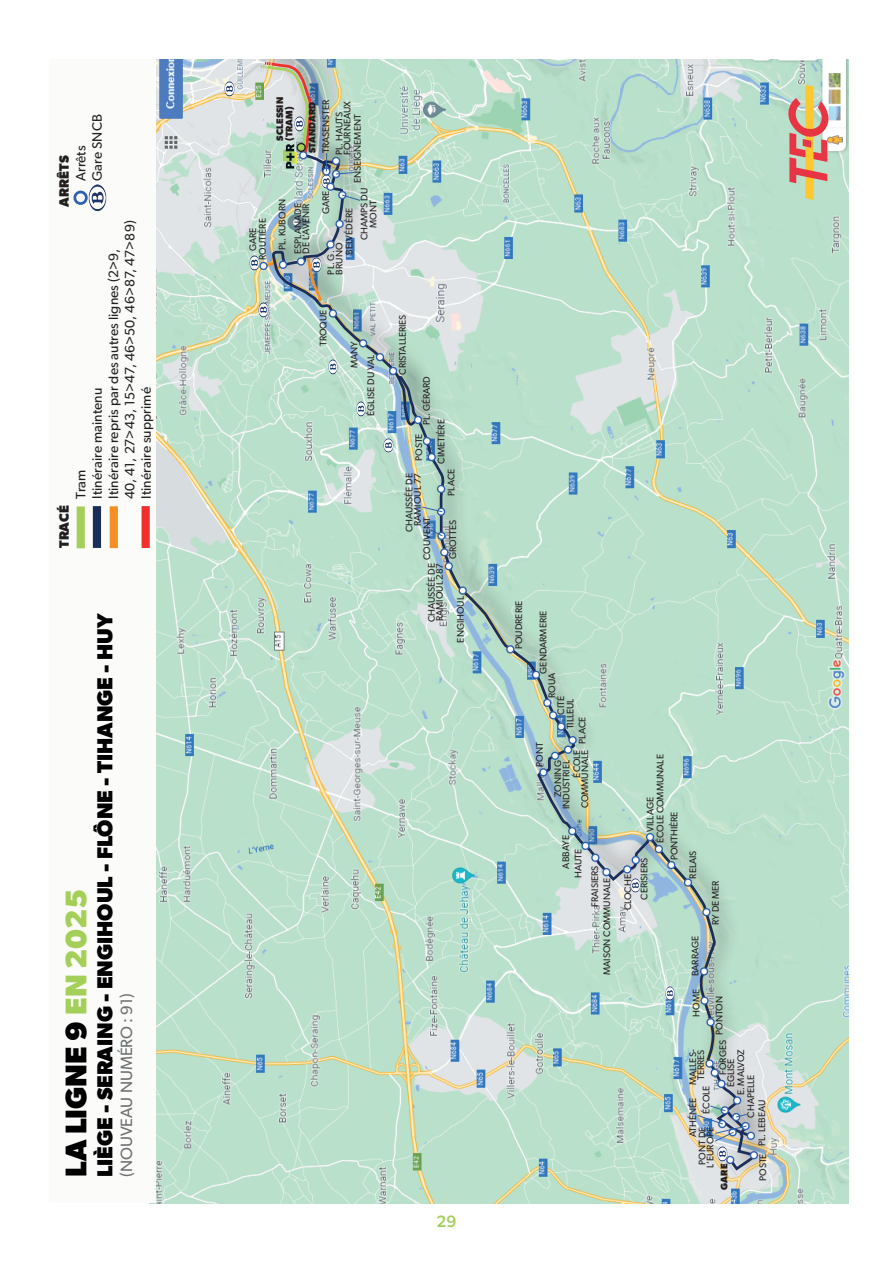
<style>
.page{position:relative;width:893px;height:1263px;background:#fff}
.page>*{position:absolute;margin:0;border:0;box-sizing:border-box;transform-origin:0 0}
.t1{font:700 30px "Gibson";color:#000001}
.t2{font:700 21.9px "Gibson";color:#000001}
.t3{font:500 16.5px "Gibson";color:#a3cf57}
.t4{font:16.35px "Gibson";color:#6d7172}
.t5{font:13.65px/16.4px "Gibson";letter-spacing:.01em;color:#231f20}
.t6{font:700 13.65px "Gibson";letter-spacing:.01em;color:#231f20}
.t7{font:9.6px/8.2px "Gibson";color:#231f20}
.t8{font:700 9.6px/9.6px "Gibson";letter-spacing:.01em;color:#231f20}
.s1{color:#a4cf58}
</style>
<div class="page">
<img style="left:156px;top:60px;width:692px;height:1143px">
<div style="left:49px;top:60px;width:106px;height:1143px;background:#fbfcfa"></div>
<img style="left:245px;top:60px;width:542px;height:1126px">
<svg style="left:395px;top:374px;width:361px;height:803px;background:#badccb"></svg>
<svg style="left:784px;top:85px;width:47px;height:115px;background:#d3af93"></svg>
<div style="left:77px;top:506px;width:8px;height:42px;background:#a4cf58"></div>
<div style="left:93px;top:506px;width:8px;height:42px;background:#1b2e5a"></div>
<div style="left:110px;top:506px;width:8px;height:42px;background:#f28f25"></div>
<div style="left:142px;top:506px;width:8px;height:42px;background:#ee2f2d"></div>
<img style="left:88px;top:184px;width:18px;height:27px">
<div style="left:73px;top:191px;width:15px;height:14px;border:3px solid #2d60ad;border-radius:50%"></div>
<svg style="left:726px;top:1154px;width:10px;height:12px"></svg>
<svg style="left:749px;top:1149px;width:11px;height:12px"></svg>
<svg style="left:697px;top:1059px;width:60px;height:83px;background:#b9c3cb"></svg>
<svg style="left:706px;top:1016px;width:10px;height:12px"></svg>
<svg style="left:700px;top:995px;width:10px;height:11px"></svg>
<svg style="left:699px;top:965px;width:11px;height:12px"></svg>
<svg style="left:702px;top:906px;width:10px;height:12px"></svg>
<svg style="left:683px;top:877px;width:11px;height:11px"></svg>
<svg style="left:623px;top:831px;width:54px;height:44px;background:#a9bfbe"></svg>
<svg style="left:568px;top:825px;width:44px;height:53px;background:#afc3c9"></svg>
<svg style="left:539px;top:697px;width:39px;height:81px;background:#a6c2b7"></svg>
<svg style="left:531px;top:669px;width:11px;height:12px"></svg>
<svg style="left:506px;top:643px;width:10px;height:12px"></svg>
<svg style="left:458px;top:585px;width:11px;height:11px"></svg>
<svg style="left:436px;top:483px;width:11px;height:12px"></svg>
<svg style="left:422px;top:506px;width:25px;height:11px"></svg>
<svg style="left:430px;top:529px;width:25px;height:43px"></svg>
<svg style="left:422px;top:435px;width:16px;height:28px"></svg>
<img style="left:250px;top:256px;width:9px;height:14px">
<img style="left:225px;top:82px;width:9px;height:14px">
<svg style="left:259px;top:61px;width:165px;height:368px;background:#bad3c8"></svg>
<img style="left:328px;top:360px;width:10px;height:14px">
<img style="left:356px;top:401px;width:10px;height:15px">
<img style="left:383px;top:438px;width:10px;height:15px">
<img style="left:631px;top:878px;width:10px;height:15px">
<img style="left:665px;top:986px;width:10px;height:15px">
<img style="left:718px;top:1147px;width:9px;height:14px">
<h3 class="t5" style="left:72px;top:181px;width:69px;rotate:-90deg">Arrêts<br>Gare SNCB</h3>
<h3 class="t6" style="left:56px;top:207px;width:53px;rotate:-90deg">ARRÊTS</h3>
<h3 class="t5" style="left:72px;top:499px;width:280px;rotate:-90deg">Tram<br>Itinéraire maintenu<br>Itinéraire repris par des autres lignes (2&gt;9,<br>40, 41, 27&gt;43, 15&gt;47, 46&gt;50, 46&gt;87, 47&gt;89)<br>Itinéraire supprimé</h3>
<h3 class="t6" style="left:56px;top:548px;width:44px;rotate:-90deg">TRACÉ</h3>
<h2 class="t2" style="left:92px;top:1177px;width:565px;rotate:-90deg">LIÈGE - SERAING - ENGIHOUL - FLÔNE - TIHANGE - HUY</h2>
<h1 class="t1" style="left:58px;top:1177px;width:290px;rotate:-90deg">LA LIGNE 9 <span class="s1">EN 2025</span></h1>
<h3 class="t4" style="left:117px;top:1177px;width:185px;rotate:-90deg">(NOUVEAU NUMÉRO : 91)</h3>
<p class="t7" style="left:248px;top:260px;width:43px;line-height:9.6px;text-align:center;rotate:-90deg">GARE<br>ROUTIÈRE</p>
<p class="t8" style="left:275px;top:141px;width:45px;rotate:-90deg">SCLESSIN (TRAM)</p>
<p class="t8" style="left:307px;top:153px;width:52px;rotate:-90deg">STANDARD</p>
<p class="t7" style="left:322px;top:153px;width:55px;rotate:-90deg">TRASENSTER</p>
<p class="t7" style="left:335px;top:155px;width:55px;rotate:-90deg">PL. HAUTS<br>FOURNEAUX</p>
<p class="t7" style="left:353px;top:183px;width:70px;rotate:-90deg">ENSEIGNEMENT</p>
<p class="t7" style="left:360px;top:240px;width:54px;line-height:8.9px;text-align:center;rotate:-90deg">CHAMPS DU<br>MONT</p>
<p class="t7" style="left:322px;top:214px;width:25px;rotate:-90deg">GARE</p>
<p class="t7" style="left:278px;top:250px;width:53px;rotate:-90deg">PL. KUBORN</p>
<p class="t7" style="left:293px;top:254px;width:52px;rotate:-90deg">ESPLANADE<br>DE L’AVENIR</p>
<p class="t7" style="left:345px;top:255px;width:48px;rotate:-90deg">BELVÉDÈRE</p>
<p class="t7" style="left:327px;top:275px;width:33px;rotate:-90deg">PL. G.<br>BRUNO</p>
<p class="t7" style="left:319px;top:346px;width:38px;rotate:-90deg">TROQUE</p>
<p class="t7" style="left:350px;top:368px;width:28px;rotate:-90deg">MANY</p>
<p class="t7" style="left:366px;top:416px;width:63px;rotate:-90deg">ÉGLISE DU VAL</p>
<p class="t7" style="left:398px;top:375px;width:62px;rotate:-90deg">CRISTALLERIES</p>
<p class="t7" style="left:422px;top:425px;width:51px;rotate:-90deg">PL. GÉRARD</p>
<p class="t7" style="left:437px;top:464px;width:46px;rotate:-90deg">CIMETIÈRE</p>
<p class="t7" style="left:414px;top:461px;width:29px;rotate:-90deg">POSTE</p>
<p class="t7" style="left:447px;top:496px;width:28px;rotate:-90deg">PLACE</p>
<p class="t7" style="left:405px;top:532px;width:61px;text-align:right;rotate:-90deg">CHAUSSÉE DE<br>RAMIOUL 77</p>
<p class="t7" style="left:423px;top:560px;width:44px;rotate:-90deg">COUVENT</p>
<p class="t7" style="left:449px;top:559px;width:41px;rotate:-90deg">GROTTES</p>
<p class="t7" style="left:427px;top:622px;width:61px;rotate:-90deg">CHAUSSÉE DE<br>RAMIOUL 287</p>
<p class="t7" style="left:456px;top:642px;width:48px;rotate:-90deg">ENGIHOUL</p>
<h3 class="t3" style="left:436px;top:1212px;width:21px">29</h3>
<p class="t7" style="left:515px;top:649px;width:50px;rotate:-90deg">POUDRERIE</p>
<p class="t7" style="left:539px;top:674px;width:64px;rotate:-90deg">GENDARMERIE</p>
<p class="t7" style="left:548px;top:698px;width:27px;rotate:-90deg">ROUA</p>
<p class="t7" style="left:557px;top:715px;width:20px;rotate:-90deg">CITÉ</p>
<p class="t7" style="left:566px;top:729px;width:32px;rotate:-90deg">TILLEUL</p>
<p class="t7" style="left:581px;top:808px;width:93px;rotate:-90deg">COMMUNALE PLACE</p>
<p class="t7" style="left:530px;top:796px;width:56px;line-height:18.5px;text-indent:30px;rotate:-90deg">PONT<br>ZONING</p>
<p class="t7" style="left:561px;top:777px;width:29px;line-height:10.6px;text-indent:-32px;rotate:-90deg">INDUSTRIEL<br>ÉCOLE</p>
<p class="t7" style="left:561px;top:868px;width:35px;rotate:-90deg">ABBAYE</p>
<p class="t7" style="left:574px;top:878px;width:31px;rotate:-90deg">HAUTE</p>
<p class="t7" style="left:591px;top:907px;width:43px;rotate:-90deg">FRAISIERS</p>
<p class="t7" style="left:602px;top:975px;width:99px;rotate:-90deg">MAISON COMMUNALE</p>
<p class="t7" style="left:624px;top:910px;width:37px;rotate:-90deg">CLOCHE</p>
<p class="t7" style="left:656px;top:843px;width:90px;rotate:-90deg">ÉCOLE COMMUNALE</p>
<p class="t7" style="left:646px;top:832px;width:36px;rotate:-90deg">VILLAGE</p>
<p class="t7" style="left:640px;top:900px;width:43px;rotate:-90deg">CERISIERS</p>
<p class="t7" style="left:670px;top:860px;width:50px;rotate:-90deg">PONTHIÈRE</p>
<p class="t7" style="left:688px;top:878px;width:30px;rotate:-90deg">RELAIS</p>
<p class="t7" style="left:691px;top:976px;width:42px;rotate:-90deg">BARRAGE</p>
<p class="t7" style="left:692px;top:1017px;width:29px;rotate:-90deg">HOME</p>
<p class="t7" style="left:711px;top:925px;width:46px;rotate:-90deg">RY DE MER</p>
<p class="t7" style="left:715px;top:1035px;width:40px;rotate:-90deg">PONTON</p>
<p class="t7" style="left:719px;top:1075px;width:36px;rotate:-90deg">FORGES</p>
<p class="t7" style="left:737px;top:1095px;width:47px;rotate:-90deg">E. MALVOZ</p>
<p class="t7" style="left:688px;top:1085px;width:37px;text-align:center;rotate:-90deg">MALLES-<br>TERRES</p>
<p class="t7" style="left:726px;top:1087px;width:30px;rotate:-90deg">ÉGLISE</p>
<p class="t7" style="left:747px;top:1117px;width:44px;rotate:-90deg">CHAPELLE</p>
<p class="t7" style="left:686px;top:1113px;width:29px;line-height:13.5px;text-indent:-24px;rotate:-90deg">ATHÉNÉE<br>ÉCOLE</p>
<p class="t7" style="left:757px;top:1181px;width:83px;rotate:-90deg">POSTE PL. LEBEAU</p>
<p class="t7" style="left:698px;top:1167px;width:42px;text-align:center;rotate:-90deg">PONT DE<br>L’EUROPE</p>
<p class="t8" style="left:719px;top:1189px;width:27px;rotate:-90deg">GARE</p>
</div>
